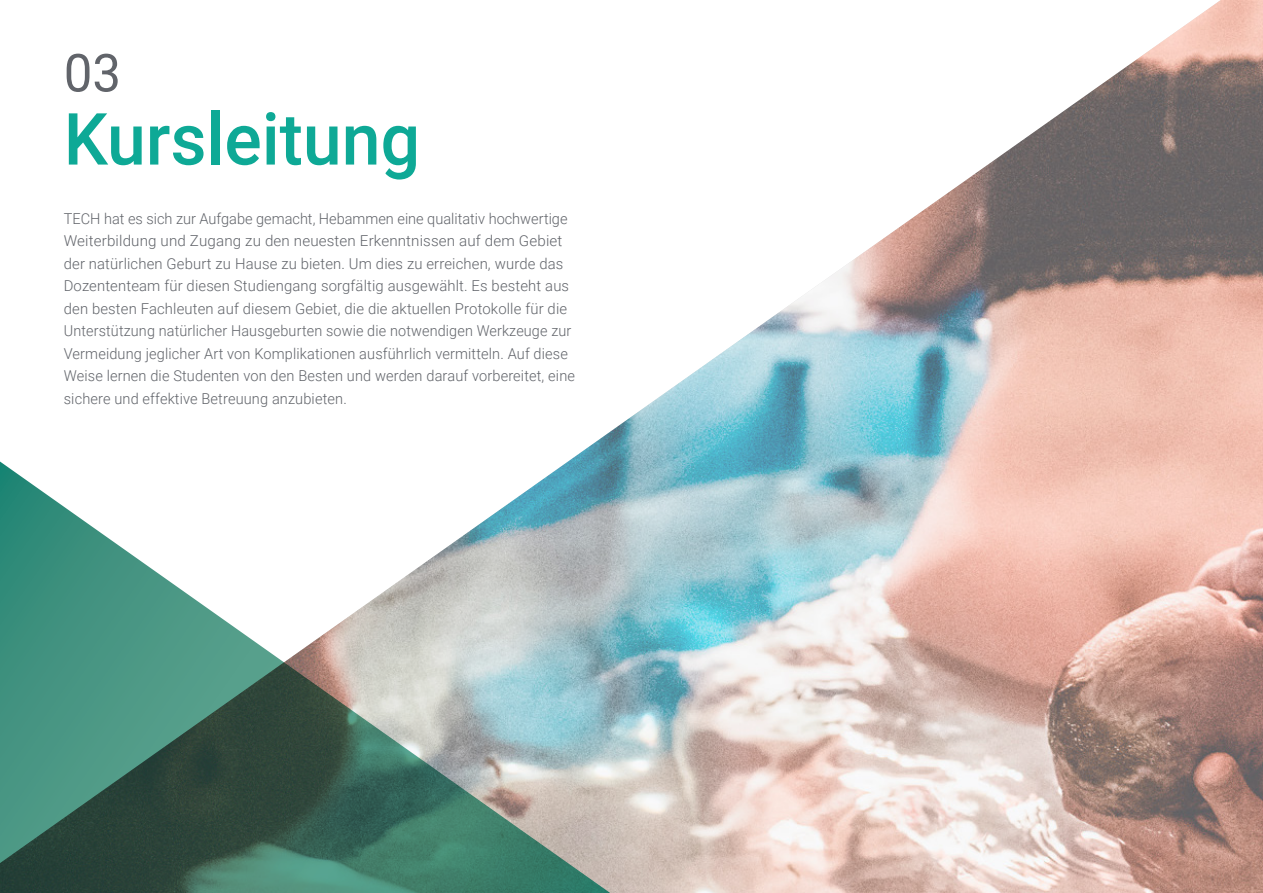
<style>
.page{position:relative;width:1263px;height:893px;background:#fff}
.page>*{position:absolute;margin:0;border:0;box-sizing:border-box;transform-origin:0 0}
.t1{font:500 72px "Roboto";color:#0ea996}
.t2{font:52.5px "Roboto";color:#61646a}
.t3{font:300 15px/22.5px "Roboto";letter-spacing:.01em;color:#61646a}
</style>
<div class="page">
<img style="left:590px;top:0;width:673px;height:893px">
<svg style="left:0;top:446px;width:640px;height:447px"></svg>
<h2 class="t2" style="left:64px;top:36px;width:59px">03</h2>
<h1 class="t1" style="left:64px;top:89px;width:358px">Kursleitung</h1>
<p class="t3" style="left:64px;top:207px;width:513px">TECH hat es sich zur Aufgabe gemacht, Hebammen eine qualitativ hochwertige Weiterbildung und Zugang zu den neuesten Erkenntnissen auf dem Gebiet der natürlichen Geburt zu Hause zu bieten. Um dies zu erreichen, wurde das Dozententeam für diesen Studiengang sorgfältig ausgewählt. Es besteht aus den besten Fachleuten auf diesem Gebiet, die die aktuellen Protokolle für die Unterstützung natürlicher Hausgeburten sowie die notwendigen Werkzeuge zur Vermeidung jeglicher Art von Komplikationen ausführlich vermitteln. Auf diese Weise lernen die Studenten von den Besten und werden darauf vorbereitet, eine sichere und effektive Betreuung anzubieten.</p>
</div>
